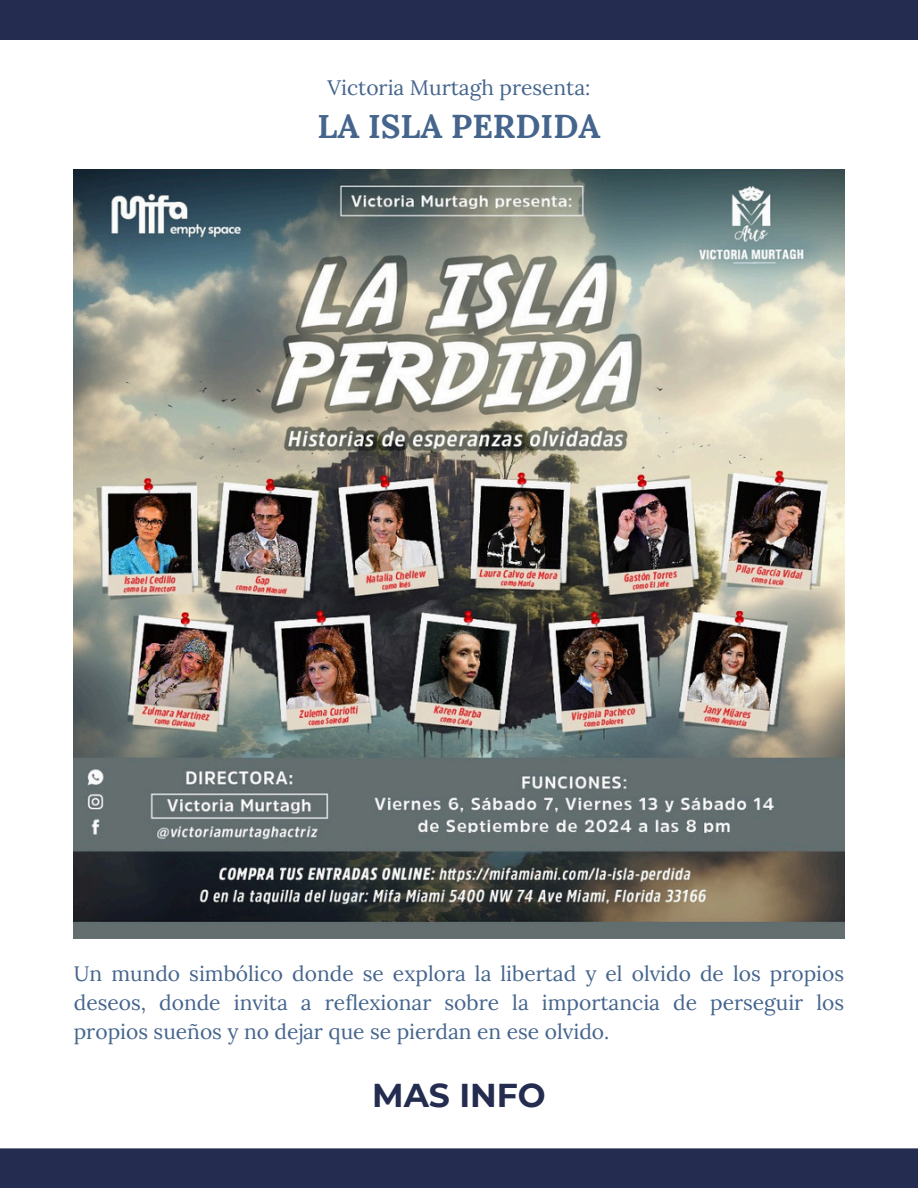
<style>
.page{position:relative;width:918px;height:1188px;background:#fff}
.page>*{position:absolute;margin:0;border:0;box-sizing:border-box;transform-origin:0 0}
.t1{font:700 33px "Lora";color:#45658d}
.t2{font:700 33px "Montserrat";color:#242c4f}
.t3{font:21px/29.2px "Lora";color:#45658d;text-align:justify}
</style>
<div class="page">
<div style="left:0;top:0;width:918px;height:40px;background:#242c4f"></div>
<div style="left:0;top:1148px;width:918px;height:40px;background:#242c4f"></div>
<img style="left:74px;top:169px;width:770px;height:770px">
<h1 class="t3" style="left:327px;top:72px;width:265px">Victoria Murtagh presenta:</h1>
<p class="t1" style="left:317px;top:104px;width:284px">LA ISLA PERDIDA</p>
<p class="t3" style="left:74px;top:958px;width:772px">Un mundo simbólico donde se explora la libertad y el olvido de los propios deseos, donde invita a reflexionar sobre la importancia de perseguir los propios sueños y no dejar que se pierdan en ese olvido.</p>
<h1 class="t2" style="left:372px;top:1075px;width:175px">MAS INFO</h1>
</div>
